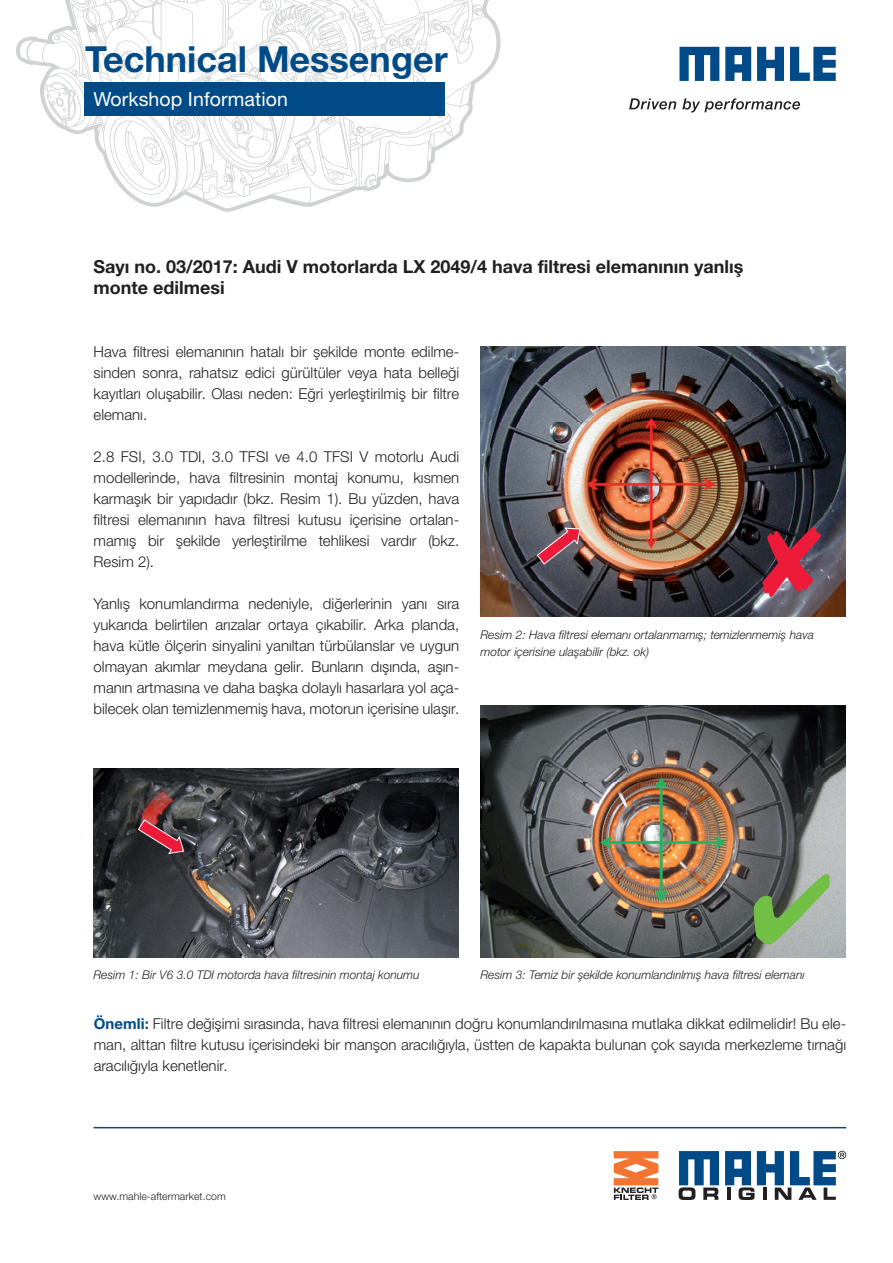
<style>
.page{position:relative;width:893px;height:1263px;background:#fff}
.page>*{position:absolute;margin:0;border:0;box-sizing:border-box;transform-origin:0 0}
.t1{font:700 36px "Helvetica Neue LT Pro";color:#004b87}
.t2{font:19.5px "Helvetica Neue LT Pro";letter-spacing:.005em;color:#fff}
.t3{font:700 18px/21px "Helvetica Neue LTW1 G";color:#231f20}
.t4{font:300 15px/21px "Helvetica Neue LTW1 G";color:#231f20;text-align:justify}
.t5{font:italic 300 12px/16.8px "Helvetica Neue LTW1 G";color:#231f20}
.t6{font:300 10.5px "Helvetica Neue LT Pro";letter-spacing:.005em;color:#231f20}
.s1{font-weight:700;color:#004b87}
</style>
<div class="page">
<svg style="left:16px;top:0;width:485px;height:212px"></svg>
<div style="left:84px;top:82px;width:361px;height:34px;background:#004b87"></div>
<svg style="left:629px;top:98px;width:171px;height:15px"></svg>
<svg style="left:679px;top:47px;width:157px;height:34px"></svg>
<svg style="left:679px;top:1151px;width:40px;height:49px"></svg>
<svg style="left:725px;top:1151px;width:121px;height:49px"></svg>
<hr style="left:94px;top:1127px;width:752px;height:1px;background:#004b87">
<img style="left:94px;top:769px;width:364px;height:189px">
<img style="left:480px;top:706px;width:365px;height:252px">
<svg style="left:137px;top:819px;width:48px;height:36px;background:#763944"></svg>
<svg style="left:614px;top:1151px;width:44px;height:49px"></svg>
<img style="left:480px;top:347px;width:365px;height:270px">
<svg style="left:536px;top:527px;width:45px;height:38px;background:#8d525f"></svg>
<svg style="left:762px;top:527px;width:59px;height:70px;background:#565a65"></svg>
<svg style="left:754px;top:874px;width:75px;height:70px;background:#878a8a"></svg>
<h1 class="t1" style="left:85px;top:37px;width:364px">Technical Messenger</h1>
<h2 class="t2" style="left:94px;top:87px;width:196px">Workshop Information</h2>
<p class="t3" style="left:94px;top:256px;width:651px">Sayı no. 03/2017: Audi V motorlarda LX 2049/4 hava filtresi elemanının yanlış monte edilmesi</p>
<p class="t4" style="left:94px;top:341px;width:367px">Hava filtresi elemanının hatalı bir şekilde monte edilme&shy;sinden sonra, rahatsız edici gürültüler veya hata belleği kayıtları oluşabilir. Olası neden: Eğri yerleştirilmiş bir filtre elemanı.</p>
<p class="t4" style="left:94px;top:446px;width:367px">2.8 FSI, 3.0 TDI, 3.0 TFSI ve 4.0 TFSI V motorlu Audi modellerinde, hava filtresinin montaj konumu, kısmen karmaşık bir yapıdadır (bkz. Resim 1). Bu yüzden, hava filtresi elemanının hava filtresi kutusu içerisine ortalan&shy;mamış bir şekilde yerleştirilme tehlikesi vardır (bkz.<br>Resim 2).</p>
<p class="t4" style="left:94px;top:593px;width:367px">Yanlış konumlandırma nedeniyle, diğerlerinin yanı sıra yukarıda belirtilen arızalar ortaya çıkabilir. Arka planda, hava kütle ölçerin sinyalini yanıltan türbülanslar ve uygun olmayan akımlar meydana gelir. Bunların dışında, aşın&shy;manın artmasına ve daha başka dolaylı hasarlara yol aça&shy;bilecek olan temizlenmemiş hava, motorun içerisine ulaşır.</p>
<p class="t5" style="left:480px;top:626px;width:335px">Resim 2: Hava filtresi elemanı ortalanmamış; temizlenmemiş hava motor içerisine ulaşabilir (bkz. ok)</p>
<p class="t5" style="left:94px;top:966px;width:328px">Resim 1: Bir V6 3.0 TDI motorda hava filtresinin montaj konumu</p>
<p class="t5" style="left:480px;top:966px;width:326px">Resim 3: Temiz bir şekilde konumlandırılmış hava filtresi elemanı</p>
<p class="t4" style="left:94px;top:1013px;width:754px"><span class="s1">Önemli:</span> Filtre değişimi sırasında, hava filtresi elemanının doğru konumlandırılmasına mutlaka dikkat edilmelidir! Bu ele&shy;man, alttan filtre kutusu içerisindeki bir manşon aracılığıyla, üstten de kapakta bulunan çok sayıda merkezleme tırnağı aracılığıyla kenetlenir.</p>
<p class="t6" style="left:94px;top:1190px;width:134px">www.mahle-aftermarket.com</p>
</div>
